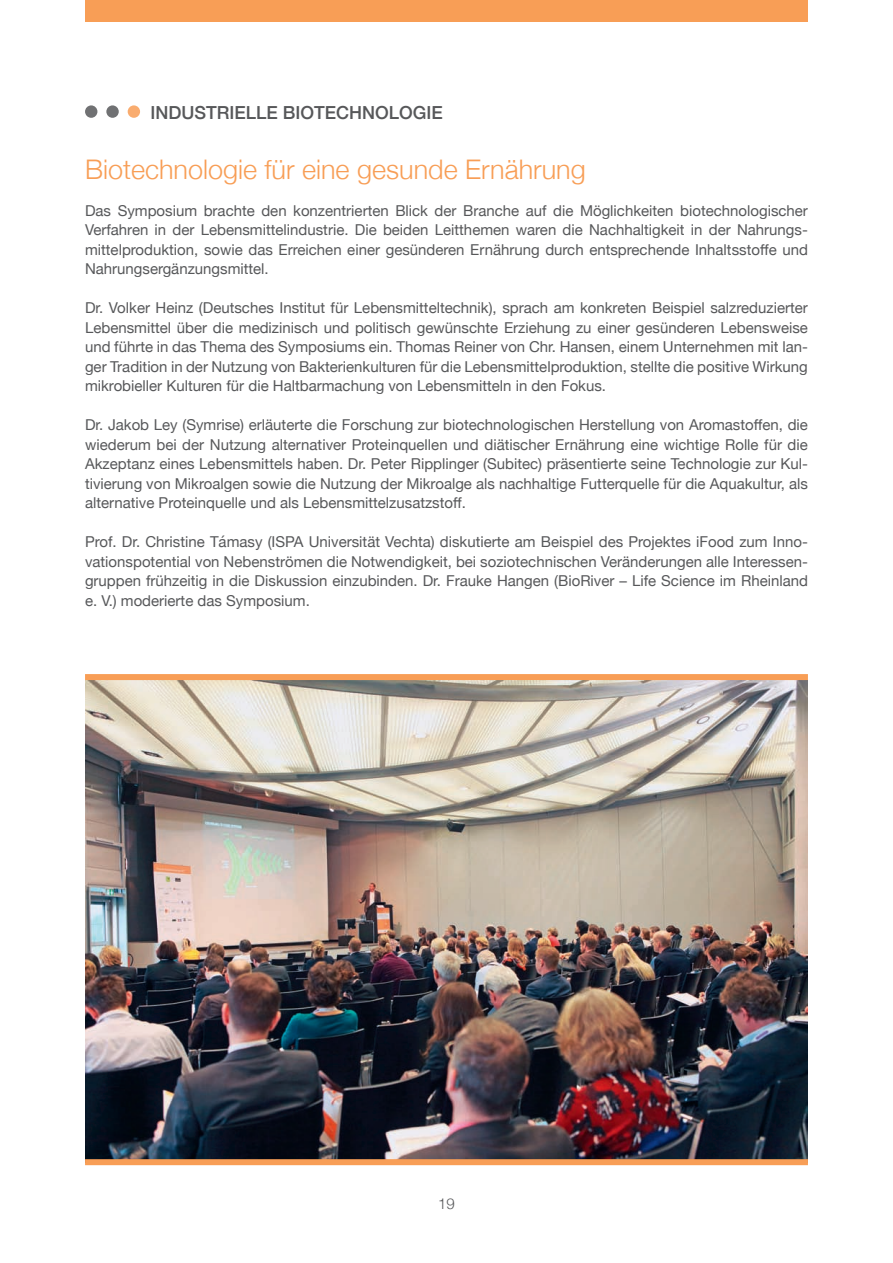
<style>
.page{position:relative;width:893px;height:1263px;background:#fff}
.page>*{position:absolute;margin:0;border:0;box-sizing:border-box;transform-origin:0 0}
.t1{font:300 27px "Helvetica Neue";color:#f89e56}
.t2{font:500 18px "Helvetica Neue";color:#57585a}
.t3{font:15px/19.5px "Helvetica Neue";color:#57585a;text-align:justify}
.t4{font:300 15px "Helvetica Neue";color:#57585a}
</style>
<div class="page">
<img style="left:85px;top:680px;width:723px;height:479px">
<div style="left:85px;top:0;width:723px;height:21px;background:#f89e56"></div>
<svg style="left:85px;top:105px;width:12px;height:13px"></svg>
<svg style="left:106px;top:105px;width:13px;height:13px"></svg>
<svg style="left:128px;top:105px;width:12px;height:13px"></svg>
<div style="left:85px;top:1159px;width:723px;height:6px;background:#f89e56"></div>
<div style="left:85px;top:674px;width:723px;height:6px;background:#f89e56"></div>
<p class="t2" style="left:151px;top:98px;width:294px">INDUSTRIELLE BIOTECHNOLOGIE</p>
<h1 class="t1" style="left:85px;top:148px;width:502px">Biotechnologie für eine gesunde Ernährung</h1>
<p class="t3" style="left:85px;top:201px;width:724px">Das Symposium brachte den konzentrierten Blick der Branche auf die Möglichkeiten biotechnologischer Verfahren in der Lebensmittelindustrie. Die beiden Leitthemen waren die Nachhaltigkeit in der Nahrungs&shy;mittelproduktion, sowie das Erreichen einer gesünderen Ernährung durch entsprechende Inhaltsstoffe und Nahrungsergänzungsmittel.</p>
<p class="t3" style="left:85px;top:299px;width:724px">Dr. Volker Heinz (Deutsches Institut für Lebensmitteltechnik), sprach am konkreten Beispiel salzreduzierter Lebensmittel über die medizinisch und politisch gewünschte Erziehung zu einer gesünderen Lebensweise und führte in das Thema des Symposiums ein. Thomas Reiner von Chr. Hansen, einem Unternehmen mit lan&shy;ger Tradition in der Nutzung von Bakterienkulturen für die Lebensmittelproduktion, stellte die positive Wirkung mikrobieller Kulturen für die Haltbarmachung von Lebensmitteln in den Fokus.</p>
<p class="t3" style="left:85px;top:416px;width:724px">Dr. Jakob Ley (Symrise) erläuterte die Forschung zur biotechnologischen Herstellung von Aromastoffen, die wiederum bei der Nutzung alternativer Proteinquellen und diätischer Ernährung eine wichtige Rolle für die Akzeptanz eines Lebensmittels haben. Dr. Peter Ripplinger (Subitec) präsentierte seine Technologie zur Kul&shy;tivierung von Mikroalgen sowie die Nutzung der Mikroalge als nachhaltige Futterquelle für die Aquakultur, als alternative Proteinquelle und als Lebensmittelzusatzstoff.</p>
<p class="t3" style="left:85px;top:533px;width:724px">Prof. Dr. Christine Támasy (ISPA Universität Vechta) diskutierte am Beispiel des Projektes iFood zum Inno&shy;vationspotential von Nebenströmen die Notwendigkeit, bei soziotechnischen Veränderungen alle Interessen&shy;gruppen frühzeitig in die Diskussion einzubinden. Dr. Frauke Hangen (BioRiver – Life Science im Rheinland e. V.) moderierte das Symposium.</p>
<p class="t4" style="left:438px;top:1191px;width:18px">19</p>
</div>
